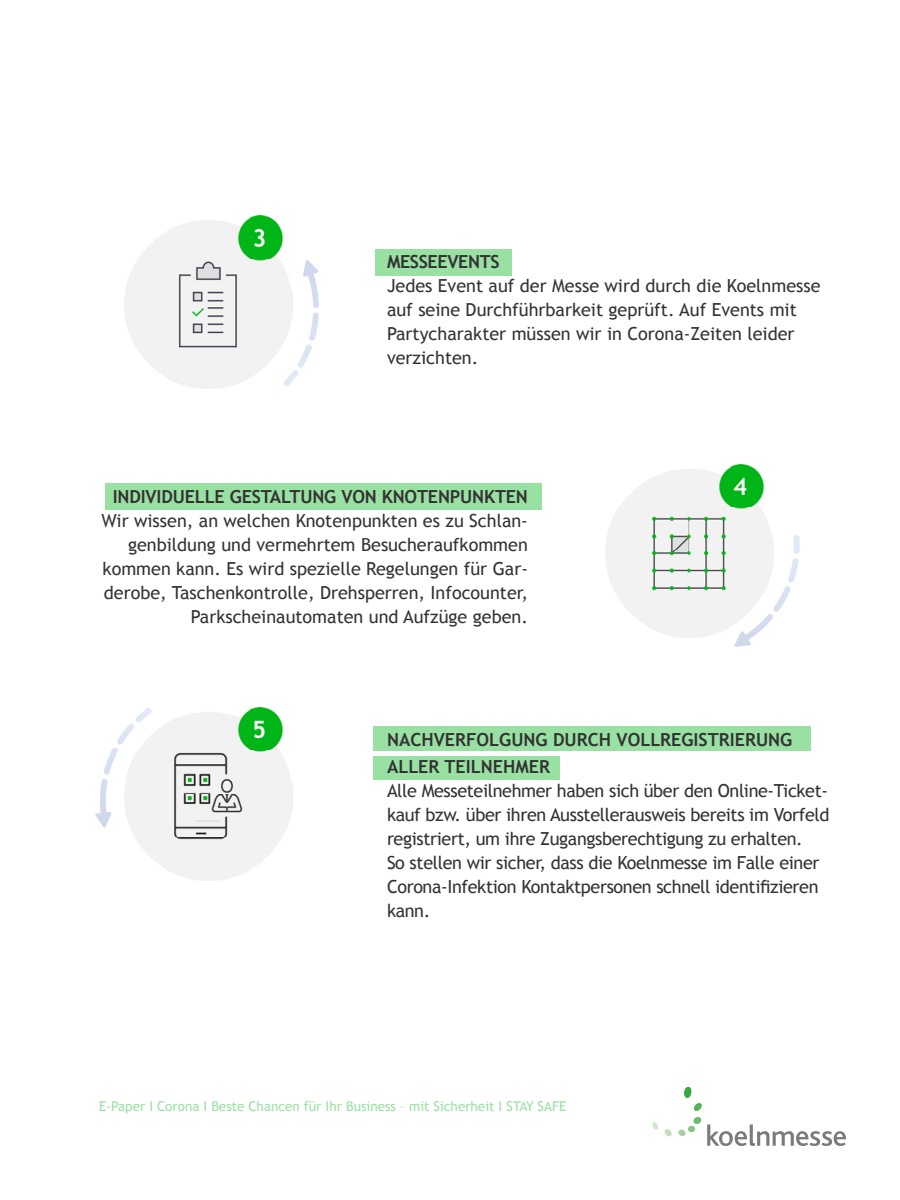
<style>
.page{position:relative;width:900px;height:1200px;background:#fff}
.page>*{position:absolute;margin:0;border:0;box-sizing:border-box;transform-origin:0 0}
.t1{font:18px/24px "Trebuchet MS";color:#333}
.t2{font:18px/24px "Trebuchet MS";letter-spacing:-.02em;color:#333}
.t3{font:700 18px/27px "Trebuchet MS";color:#333}
.t4{font:700 18px "Trebuchet MS";letter-spacing:-.02em;color:#333}
.t5{font:13.5px "Trebuchet MS";color:#99e1a3}
</style>
<div class="page">
<svg style="left:652px;top:1122px;width:20px;height:15px"></svg>
<svg style="left:678px;top:1087px;width:168px;height:59px"></svg>
<div style="left:374px;top:726px;width:438px;height:25px;background:#99e1a3"></div>
<div style="left:105px;top:483px;width:437px;height:27px;background:#99e1a3"></div>
<div style="left:375px;top:249px;width:137px;height:27px;background:#99e1a3"></div>
<svg style="left:293px;top:260px;width:26px;height:120px"></svg>
<svg style="left:734px;top:637px;width:18px;height:10px"></svg>
<img style="left:124px;top:216px;width:169px;height:173px">
<img style="left:284px;top:371px;width:9px;height:15px">
<img style="left:605px;top:464px;width:168px;height:173px">
<img style="left:738px;top:614px;width:35px;height:23px">
<svg style="left:773px;top:535px;width:27px;height:77px"></svg>
<img style="left:131px;top:708px;width:162px;height:173px">
<svg style="left:95px;top:708px;width:57px;height:120px"></svg>
<div style="left:374px;top:756px;width:186px;height:24px;background:#99e1a3"></div>
<p class="t4" style="left:387px;top:251px;width:114px">MESSEEVENTS</p>
<p class="t1" style="left:387px;top:274px;width:435px">Jedes Event auf der Messe wird durch die Koelnmesse auf seine Durchführbarkeit geprüft. Auf Events mit Partycharakter müssen wir in Corona-Zeiten leider verzichten.</p>
<p class="t3" style="left:113px;top:483px;width:417px">INDIVIDUELLE GESTALTUNG VON KNOTENPUNKTEN</p>
<p class="t1" style="left:102px;top:509px;width:428px;text-align:right">Wir wissen, an welchen Knotenpunkten es zu Schlan&shy;genbildung und vermehrtem Besucheraufkommen kommen kann. Es wird spezielle Regelungen für Gar&shy;derobe, Taschenkontrolle, Drehsperren, Infocounter, Parkscheinautomaten und Aufzüge geben.</p>
<p class="t3" style="left:387px;top:726px;width:407px">NACHVERFOLGUNG DURCH VOLLREGISTRIERUNG<br>ALLER TEILNEHMER</p>
<p class="t2" style="left:387px;top:779px;width:444px">Alle Messeteilnehmer haben sich über den Online-Ticket&shy;kauf bzw. über ihren Ausstellerausweis bereits im Vorfeld registriert, um ihre Zugangsberechtigung zu erhalten.<br>So stellen wir sicher, dass die Koelnmesse im Falle einer Corona-Infektion Kontaktpersonen schnell identifizieren kann.</p>
<p class="t5" style="left:99px;top:1098px;width:469px">E-Paper I Corona I Beste Chancen für Ihr Business – mit Sicherheit I STAY SAFE</p>
</div>
